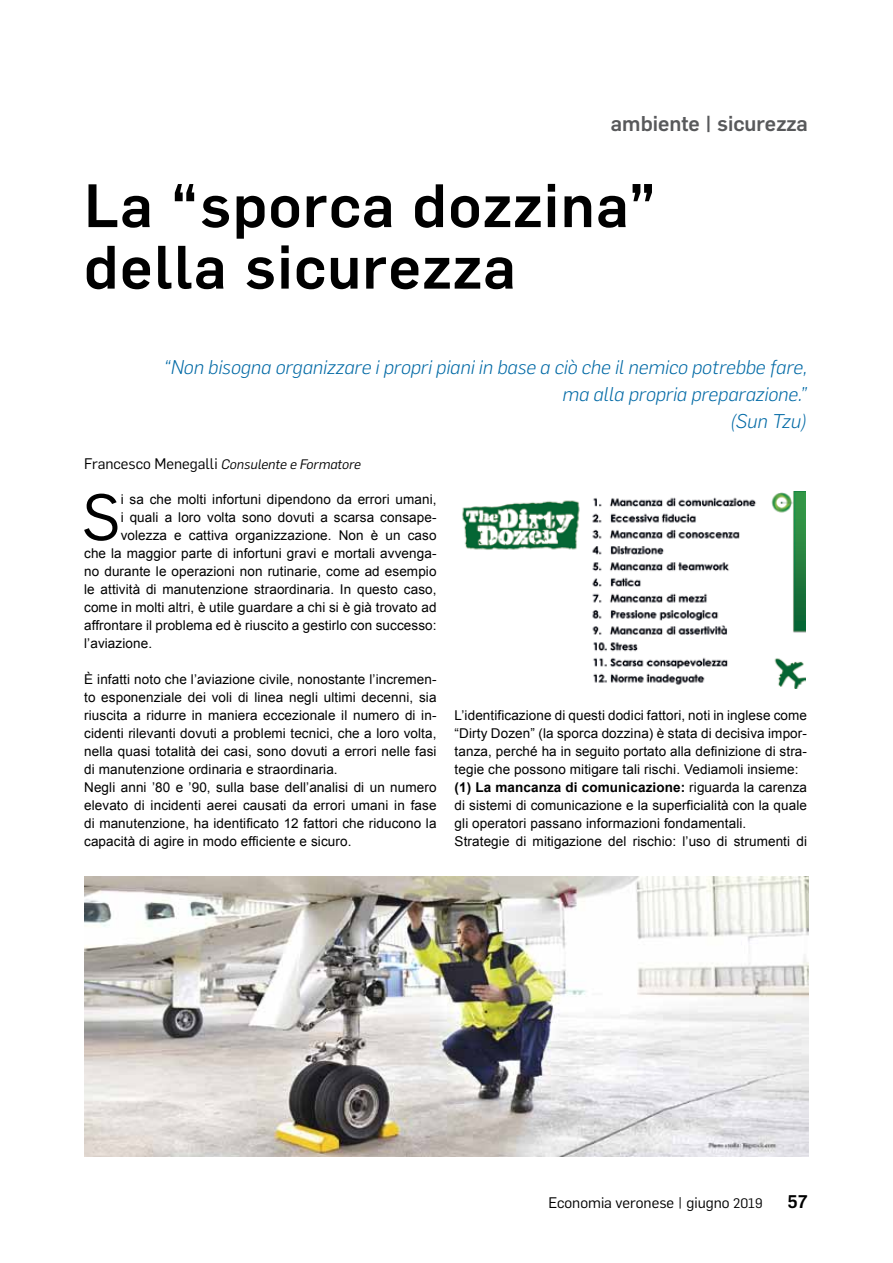
<style>
.page{position:relative;width:893px;height:1263px;background:#fff}
.page>*{position:absolute;margin:0;border:0;box-sizing:border-box;transform-origin:0 0}
.t1{font:64.05px "Flama";color:#000}
.t2{font:500 60px/61.5px "Flama";letter-spacing:.025em;color:#000}
.t3{font:500 21px "Flama";color:#58595b}
.t4{font:italic 300 19.5px/27px "Flama";color:#0069a5;text-align:right}
.t5{font:500 18px "Flama";color:#000}
.t6{font:15px "Flama";color:#000}
.t7{font:13.5px/18px "Arial";letter-spacing:.01em;color:#000}
.t8{font:italic 13.5px "Flama";color:#000}
.s1{font-style:normal;font-size:15px}
.s2{font-weight:700}
.s3{font-size:13.5px}
</style>
<div class="page">
<img style="left:462px;top:492px;width:344px;height:197px">
<img style="left:84px;top:877px;width:725px;height:280px">
<h3 class="t3" style="left:611px;top:109px;width:199px">ambiente | sicurezza</h3>
<h2 class="t2" style="left:84px;top:171px;width:573px">La “sporca dozzina” della sicurezza</h2>
<h3 class="t4" style="left:164px;top:352px;width:645px">“Non bisogna organizzare i propri piani in base a ciò che il nemico potrebbe fare, ma alla propria preparazione.”<br>(Sun Tzu)</h3>
<p class="t8" style="left:84px;top:456px;width:278px"><span class="s1">Francesco Menegalli</span> Consulente e Formatore</p>
<h1 class="t1" style="left:82px;top:480px;width:40px">S</h1>
<p class="t7" style="left:121px;top:490px;width:317px">i sa che molti infortuni dipendono da errori umani,</p>
<p class="t7" style="left:121px;top:508px;width:317px">i quali a loro volta sono dovuti a scarsa consape-</p>
<p class="t7" style="left:121px;top:526px;width:317px">volezza e cattiva organizzazione. Non è un caso</p>
<p class="t7" style="left:84px;top:544px;width:354px">che la maggior parte di infortuni gravi e mortali avvenga-</p>
<p class="t7" style="left:84px;top:562px;width:354px">no durante le operazioni non rutinarie, come ad esempio</p>
<p class="t7" style="left:84px;top:580px;width:354px">le attività di manutenzione straordinaria. In questo caso,</p>
<p class="t7" style="left:84px;top:598px;width:354px">come in molti altri, è utile guardare a chi si è già trovato ad</p>
<p class="t7" style="left:84px;top:616px;width:354px">affrontare il problema ed è riuscito a gestirlo con successo:</p>
<p class="t7" style="left:84px;top:634px;width:69px">l’aviazione.</p>
<p class="t7" style="left:84px;top:670px;width:354px">È infatti noto che l’aviazione civile, nonostante l’incremen&shy;to esponenziale dei voli di linea negli ultimi decenni, sia riuscita a ridurre in maniera eccezionale il numero di in&shy;cidenti rilevanti dovuti a problemi tecnici, che a loro volta, nella quasi totalità dei casi, sono dovuti a errori nelle fasi di manutenzione ordinaria e straordinaria.<br>Negli anni ’80 e ’90, sulla base dell’analisi di un numero elevato di incidenti aerei causati da errori umani in fase di manutenzione, ha identificato 12 fattori che riducono la capacità di agire in modo efficiente e sicuro.</p>
<p class="t7" style="left:455px;top:706px;width:354px">L’identificazione di questi dodici fattori, noti in inglese come “Dirty Dozen” (la sporca dozzina) è stata di decisiva impor&shy;tanza, perché ha in seguito portato alla definizione di stra&shy;tegie che possono mitigare tali rischi. Vediamoli insieme: <span class="s2">(1) La mancanza di comunicazione:</span> riguarda la carenza di sistemi di comunicazione e la superficialità con la quale gli operatori passano informazioni fondamentali.<br>Strategie di mitigazione del rischio: l’uso di strumenti di</p>
<p class="t6" style="left:549px;top:1193px;width:216px">Economia veronese | giugno <span class="s3">2019</span></p>
<h3 class="t5" style="left:787px;top:1188px;width:22px">57</h3>
</div>
